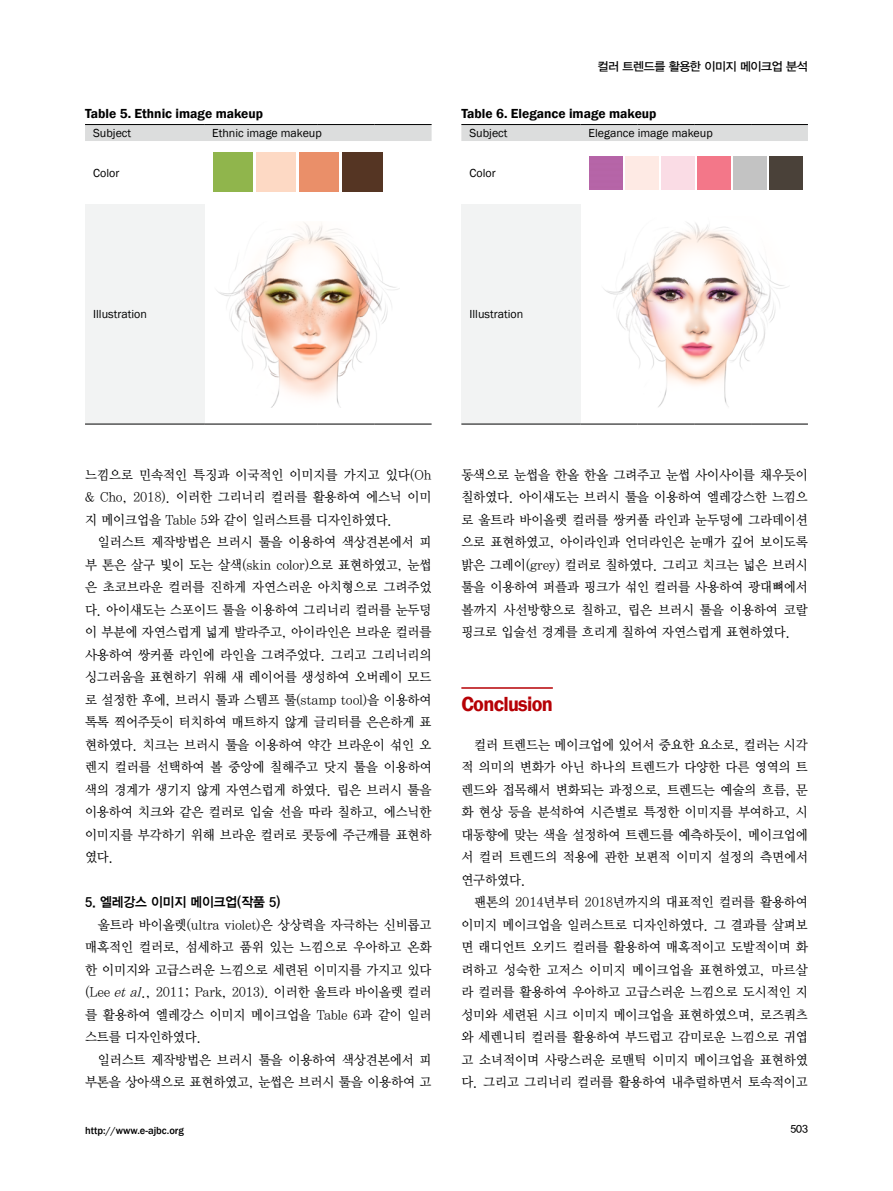
<style>
.page{position:relative;width:893px;height:1191px;background:#fff}
.page>*{position:absolute;margin:0;border:0;box-sizing:border-box;transform-origin:0 0}
.t1{font:600 21px "Franklin Gothic";letter-spacing:-.035em;color:#b60005;scale:.96 1}
.t2{font:13.5px/22.5px "YDIY Mj O330";letter-spacing:-.01em;color:#000;text-align:justify;scale:.95 1}
.t3{font:600 13.5px "Franklin Gothic";color:#000}
.t4{font:13.5px "YDIYGO340";letter-spacing:-.01em;color:#000;scale:.95 1}
.t5{font:12px "Franklin Gothic";color:#000}
.t6{font:12px "YDIYGO330";letter-spacing:-.035em;color:#000}
.t7{font:500 10.5px "Franklin Gothic";color:#000}
.t8{font:10.5px "YDIYGO330";color:#000}
.s1{font-style:italic}
</style>
<div class="page">
<hr style="left:461px;top:687px;width:92px;height:1px;background:#b60005">
<div style="left:85px;top:125px;width:347px;height:16px;background:#dcdddd"></div>
<div style="left:85px;top:205px;width:119px;height:219px;background:#f2f3f3"></div>
<hr style="left:85px;top:124px;width:119px;height:1px;background:#000">
<hr style="left:204px;top:124px;width:57px;height:1px;background:#000">
<hr style="left:261px;top:124px;width:57px;height:1px;background:#000">
<hr style="left:318px;top:124px;width:57px;height:1px;background:#000">
<hr style="left:375px;top:124px;width:57px;height:1px;background:#000">
<hr style="left:85px;top:423px;width:119px;height:1px;background:#000">
<hr style="left:204px;top:423px;width:57px;height:1px;background:#000">
<hr style="left:261px;top:423px;width:57px;height:1px;background:#000">
<hr style="left:318px;top:423px;width:57px;height:1px;background:#000">
<hr style="left:375px;top:423px;width:57px;height:1px;background:#000">
<img style="left:216px;top:222px;width:183px;height:185px">
<div style="left:343px;top:152px;width:39px;height:39px;background:#553523"></div>
<div style="left:300px;top:152px;width:39px;height:39px;background:#ea8f69"></div>
<div style="left:213px;top:152px;width:39px;height:39px;background:#90b54c"></div>
<div style="left:461px;top:125px;width:347px;height:16px;background:#dcdddd"></div>
<div style="left:461px;top:205px;width:119px;height:219px;background:#f2f3f3"></div>
<hr style="left:461px;top:124px;width:119px;height:1px;background:#000">
<hr style="left:580px;top:124px;width:57px;height:1px;background:#000">
<hr style="left:637px;top:124px;width:57px;height:1px;background:#000">
<hr style="left:694px;top:124px;width:57px;height:1px;background:#000">
<hr style="left:751px;top:124px;width:57px;height:1px;background:#000">
<hr style="left:461px;top:423px;width:119px;height:1px;background:#000">
<hr style="left:580px;top:423px;width:57px;height:1px;background:#000">
<hr style="left:637px;top:423px;width:57px;height:1px;background:#000">
<hr style="left:694px;top:423px;width:57px;height:1px;background:#000">
<hr style="left:751px;top:423px;width:57px;height:1px;background:#000">
<img style="left:603px;top:222px;width:186px;height:185px">
<img style="left:770px;top:157px;width:32px;height:33px">
<img style="left:590px;top:157px;width:32px;height:33px">
<p class="t3" style="left:85px;top:105px;width:180px">Table 5. Ethnic image makeup</p>
<p class="t5" style="left:93px;top:126px;width:40px">Subject</p>
<p class="t5" style="left:212px;top:126px;width:111px">Ethnic image makeup</p>
<p class="t5" style="left:93px;top:165px;width:28px">Color</p>
<p class="t5" style="left:93px;top:307px;width:55px">Illustration</p>
<p class="t6" style="left:597px;top:59px;width:212px">컬러 트렌드를 활용한 이미지 메이크업 분석</p>
<p class="t3" style="left:461px;top:105px;width:197px">Table 6. Elegance image makeup</p>
<p class="t5" style="left:469px;top:126px;width:40px">Subject</p>
<p class="t5" style="left:588px;top:126px;width:126px">Elegance image makeup</p>
<p class="t5" style="left:469px;top:165px;width:28px">Color</p>
<p class="t5" style="left:469px;top:307px;width:55px">Illustration</p>
<p class="t2" style="left:85px;top:464px;width:366px">느낌으로 민속적인 특징과 이국적인 이미지를 가지고 있다(Oh &amp; Cho, 2018). 이러한 그리너리 컬러를 활용하여 에스닉 이미 지 메이크업을 Table 5와 같이 일러스트를 디자인하였다.</p>
<p class="t2" style="left:85px;top:531px;width:366px;text-indent:13px">일러스트 제작방법은 브러시 툴을 이용하여 색상견본에서 피 부 톤은 살구 빛이 도는 살색(skin color)으로 표현하였고, 눈썹 은 초코브라운 컬러를 진하게 자연스러운 아치형으로 그려주었 다. 아이섀도는 스포이드 툴을 이용하여 그리너리 컬러를 눈두덩 이 부분에 자연스럽게 넓게 발라주고, 아이라인은 브라운 컬러를 사용하여 쌍커풀 라인에 라인을 그려주었다. 그리고 그리너리의 싱그러움을 표현하기 위해 새 레이어를 생성하여 오버레이 모드 로 설정한 후에, 브러시 툴과 스템프 툴(stamp tool)을 이용하여 톡톡 찍어주듯이 터치하여 매트하지 않게 글리터를 은은하게 표 현하였다. 치크는 브러시 툴을 이용하여 약간 브라운이 섞인 오 렌지 컬러를 선택하여 볼 중앙에 칠해주고 닷지 툴을 이용하여 색의 경계가 생기지 않게 자연스럽게 하였다. 립은 브러시 툴을 이용하여 치크와 같은 컬러로 입술 선을 따라 칠하고, 에스닉한 이미지를 부각하기 위해 브라운 컬러로 콧등에 주근깨를 표현하 였다.</p>
<p class="t4" style="left:85px;top:894px;width:207px">5. 엘레강스 이미지 메이크업(작품 5)</p>
<p class="t2" style="left:85px;top:914px;width:366px;text-indent:13px">울트라 바이올렛(ultra violet)은 상상력을 자극하는 신비롭고 매혹적인 컬러로, 섬세하고 품위 있는 느낌으로 우아하고 온화 한 이미지와 고급스러운 느낌으로 세련된 이미지를 가지고 있다 (Lee <span class="s1">etal</span>., 2011; Park, 2013). 이러한 울트라 바이올렛 컬러 를 활용하여 엘레강스 이미지 메이크업을 Table 6과 같이 일러 스트를 디자인하였다.</p>
<p class="t2" style="left:85px;top:1049px;width:366px;text-align:right">일러스트 제작방법은 브러시 툴을 이용하여 색상견본에서 피 부톤을 상아색으로 표현하였고, 눈썹은 브러시 툴을 이용하여 고</p>
<p class="t7" style="left:85px;top:1124px;width:100px">http://www.e-ajbc.org</p>
<p class="t2" style="left:461px;top:464px;width:366px">동색으로 눈썹을 한올 한올 그려주고 눈썹 사이사이를 채우듯이 칠하였다. 아이섀도는 브러시 툴을 이용하여 엘레강스한 느낌으 로 울트라 바이올렛 컬러를 쌍커풀 라인과 눈두덩에 그라데이션 으로 표현하였고, 아이라인과 언더라인은 눈매가 깊어 보이도록 밝은 그레이(grey) 컬러로 칠하였다. 그리고 치크는 넓은 브러시 툴을 이용하여 퍼플과 핑크가 섞인 컬러를 사용하여 광대뼈에서 볼까지 사선방향으로 칠하고, 립은 브러시 툴을 이용하여 코랄 핑크로 입술선 경계를 흐리게 칠하여 자연스럽게 표현하였다.</p>
<h1 class="t1" style="left:461px;top:691px;width:97px">Conclusion</h1>
<p class="t2" style="left:461px;top:734px;width:366px;text-indent:13px">컬러 트렌드는 메이크업에 있어서 중요한 요소로, 컬러는 시각 적 의미의 변화가 아닌 하나의 트렌드가 다양한 다른 영역의 트 렌드와 접목해서 변화되는 과정으로, 트렌드는 예술의 흐름, 문 화 현상 등을 분석하여 시즌별로 특정한 이미지를 부여하고, 시 대동향에 맞는 색을 설정하여 트렌드를 예측하듯이, 메이크업에 서 컬러 트렌드의 적용에 관한 보편적 이미지 설정의 측면에서 연구하였다.</p>
<p class="t2" style="left:461px;top:891px;width:366px;text-indent:13px">팬톤의 2014년부터 2018년까지의 대표적인 컬러를 활용하여 이미지 메이크업을 일러스트로 디자인하였다. 그 결과를 살펴보 면 래디언트 오키드 컬러를 활용하여 매혹적이고 도발적이며 화 려하고 성숙한 고저스 이미지 메이크업을 표현하였고, 마르살 라 컬러를 활용하여 우아하고 고급스러운 느낌으로 도시적인 지 성미와 세련된 시크 이미지 메이크업을 표현하였으며, 로즈쿼츠 와 세렌니티 컬러를 활용하여 부드럽고 감미로운 느낌으로 귀엽 고 소녀적이며 사랑스러운 로맨틱 이미지 메이크업을 표현하였 다. 그리고 그리너리 컬러를 활용하여 내추럴하면서 토속적이고</p>
<p class="t8" style="left:790px;top:1123px;width:19px">503</p>
</div>
